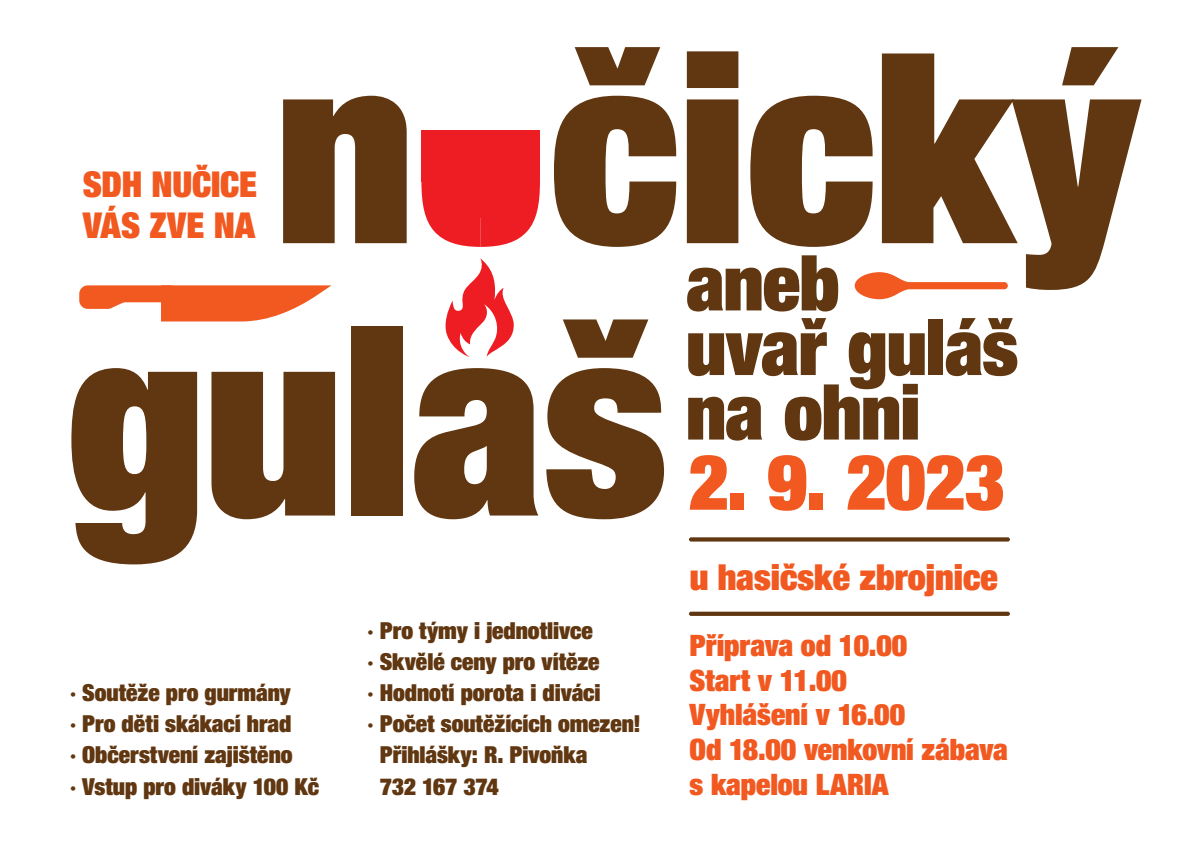
<style>
.page{position:relative;width:1191px;height:842px;background:#fff}
.page>*{position:absolute;margin:0;border:0;box-sizing:border-box;transform-origin:0 0}
.t1{font:900 condensed 77.2px/64.5px "Helvetica Neue LT Pro";letter-spacing:-.01em;color:#603711}
.t2{font:900 condensed 77.2px "Helvetica Neue LT Pro";color:#f15921}
.t3{font:900 condensed 35.9px "Helvetica Neue LT Pro";color:#f15921}
.t4{font:900 condensed 35.7px/41.7px "Helvetica Neue LT Pro";letter-spacing:-.005em;color:#f15921}
.t5{font:900 condensed 29.6px/34.6px "Helvetica Neue LT Pro";letter-spacing:-.005em;color:#f15921}
.t6{font:900 condensed 23.5px/31.1px "Helvetica Neue LT Pro";color:#603711}
</style>
<div class="page">
<svg style="left:283px;top:96px;width:124px;height:147px;background:#785535"></svg>
<svg style="left:554px;top:47px;width:122px;height:200px"></svg>
<div style="left:687px;top:51px;width:51px;height:192px;background:#603711"></div>
<svg style="left:71px;top:368px;width:126px;height:196px"></svg>
<svg style="left:211px;top:372px;width:124px;height:147px;background:#7b5a3a"></svg>
<div style="left:351px;top:326px;width:51px;height:189px;background:#603711"></div>
<svg style="left:414px;top:368px;width:124px;height:151px"></svg>
<svg style="left:546px;top:319px;width:118px;height:200px"></svg>
<div style="left:493px;top:130px;width:47px;height:52px;background:#ee1d23"></div>
<div style="left:421px;top:130px;width:47px;height:52px;background:#ee1d23"></div>
<svg style="left:421px;top:182px;width:119px;height:65px"></svg>
<div style="left:468px;top:130px;width:34px;height:88px;background:#ee1d23"></div>
<svg style="left:445px;top:258px;width:69px;height:99px"></svg>
<div style="left:689px;top:537px;width:321px;height:5px;background:#603711;border-radius:2px"></div>
<svg style="left:689px;top:612px;width:321px;height:4px"></svg>
<svg style="left:750px;top:47px;width:391px;height:252px"></svg>
<svg style="left:79px;top:285px;width:252px;height:36px"></svg>
<h3 class="t4" style="left:83px;top:162px;width:176px">SDH NUČICE<br>VÁS ZVE NA</h3>
<p class="t6" style="left:70px;top:677px;width:250px">∙ Soutěže pro gurmány<br>∙ Pro děti skákací hrad<br>∙ Občerstvení zajištěno<br>∙ Vstup pro diváky 100 Kč</p>
<p class="t6" style="left:367px;top:614px;width:227px">∙ Pro týmy i jednotlivce</p>
<p class="t6" style="left:367px;top:645px;width:233px">∙ Skvělé ceny pro vítěze</p>
<p class="t6" style="left:367px;top:677px;width:234px">∙ Hodnotí porota i diváci</p>
<p class="t6" style="left:367px;top:708px;width:275px">∙ Počet soutěžících omezen!</p>
<p class="t6" style="left:380px;top:739px;width:209px">Přihlášky: R. Pivoňka</p>
<p class="t6" style="left:380px;top:770px;width:120px">732 167 374</p>
<h1 class="t1" style="left:686px;top:249px;width:333px">aneb<br>uvař guláš na ohni</h1>
<h1 class="t2" style="left:688px;top:433px;width:318px">2. 9. 2023</h1>
<h2 class="t3" style="left:689px;top:555px;width:309px">u hasičské zbrojnice</h2>
<p class="t5" style="left:689px;top:628px;width:320px">Příprava od 10.00<br>Start v 11.00<br>Vyhlášení v 16.00<br>Od 18.00 venkovní zábava s kapelou LARIA</p>
</div>
